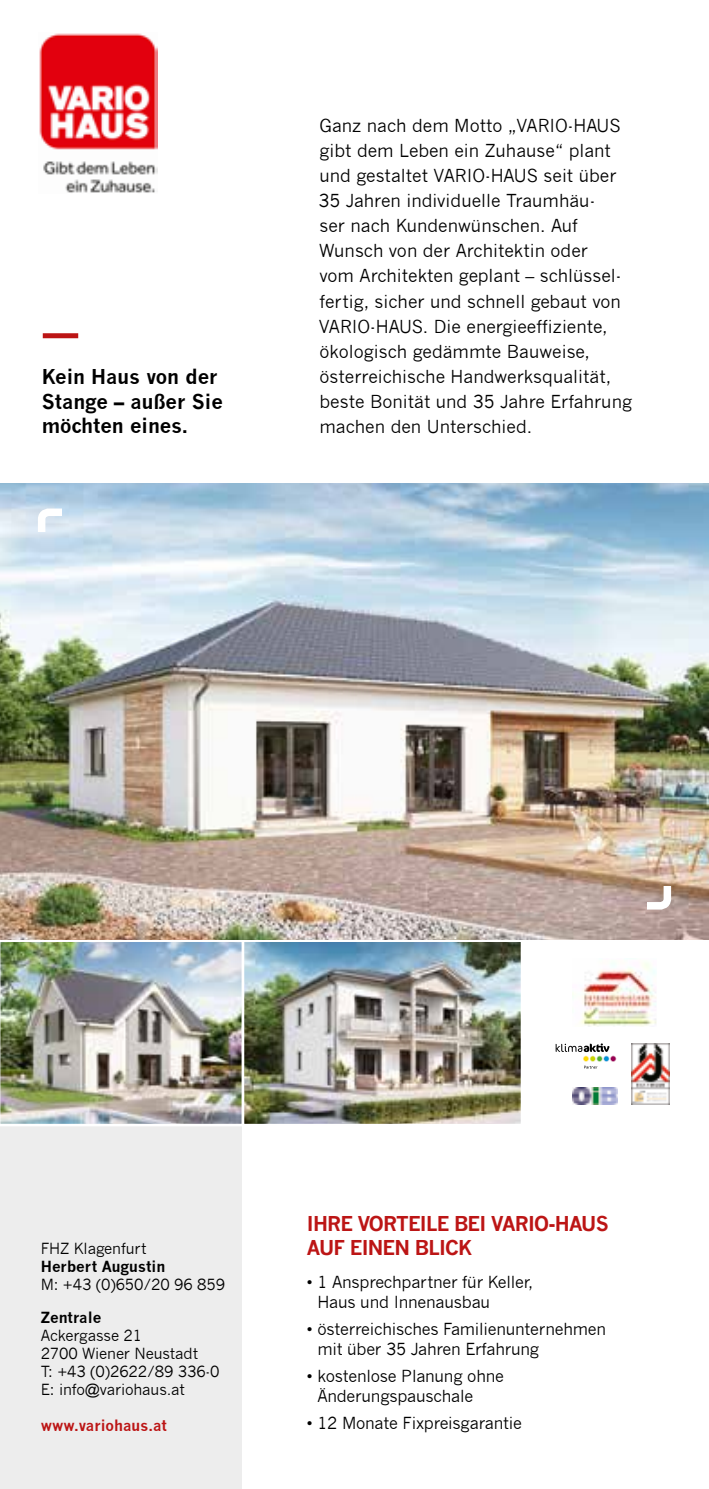
<style>
.page{position:relative;width:709px;height:1489px;background:#fff}
.page>*{position:absolute;margin:0;border:0;box-sizing:border-box;transform-origin:0 0}
.t1{font:700 20px/24px "News Gothic";color:#000}
.t2{font:700 20px/24px "News Gothic";letter-spacing:-.04em;color:#bc1515}
.t3{font:17.5px/25px "News Gothic";color:#000}
.t4{font:16.25px/20px "News Gothic";letter-spacing:-.015em;color:#000}
.t5{font:15px/18px "News Gothic";letter-spacing:-.01em;color:#000}
.t6{font:700 15px "News Gothic";color:#000}
.t7{font:700 15px "News Gothic";color:#bc1515}
</style>
<div class="page">
<div style="left:0;top:1105px;width:241px;height:383px;background:#ededed"></div>
<img style="left:0;top:939px;width:240px;height:187px">
<img style="left:240px;top:939px;width:284px;height:188px">
<img style="left:0;top:484px;width:709px;height:455px">
<div style="left:43px;top:333px;width:35px;height:5px;background:#bc1515"></div>
<img style="left:573px;top:962px;width:83px;height:64px">
<svg style="left:648px;top:886px;width:23px;height:23px"></svg>
<svg style="left:38px;top:508px;width:23px;height:23px"></svg>
<img style="left:573px;top:1087px;width:45px;height:17px">
<img style="left:631px;top:1043px;width:38px;height:61px">
<svg style="left:555px;top:1043px;width:61px;height:25px"></svg>
<img style="left:39px;top:33px;width:118px;height:160px">
<p class="t1" style="left:42px;top:365px;width:183px">Kein Haus von der<br>Stange – außer Sie möchten eines.</p>
<p class="t3" style="left:318px;top:114px;width:315px">Ganz nach dem Motto „VARIO-HAUS gibt dem Leben ein Zuhause“ plant und gestaltet VARIO-HAUS seit über 35 Jahren individuelle Traumhäu-<br>ser nach Kundenwünschen. Auf Wunsch von der Architektin oder<br>vom Architekten geplant – schlüssel&shy;fertig, sicher und schnell gebaut von VARIO-HAUS. Die energieeffiziente, ökologisch gedämmte Bauweise, österreichische Handwerksqualität, beste Bonität und 35 Jahre Erfahrung machen den Unterschied.</p>
<p class="t5" style="left:41px;top:1239px;width:107px">FHZ Klagenfurt</p>
<p class="t6" style="left:41px;top:1256px;width:126px">Herbert Augustin</p>
<p class="t5" style="left:41px;top:1275px;width:186px">M: +43 (0)650/20 96 859</p>
<p class="t6" style="left:41px;top:1307px;width:62px">Zentrale</p>
<p class="t5" style="left:41px;top:1326px;width:180px">Ackergasse 21<br>2700 Wiener Neustadt<br>T: +43 (0)2622/89 336-0<br>E: info@variohaus.at</p>
<p class="t7" style="left:41px;top:1415px;width:128px">www.variohaus.at</p>
<p class="t2" style="left:307px;top:1211px;width:303px">IHRE VORTEILE BEI VARIO-HAUS<br>AUF EINEN BLICK</p>
<p class="t4" style="left:317px;top:1271px;width:217px;text-indent:-10px">• 1 Ansprechpartner für Keller,<br>Haus und Innenausbau</p>
<p class="t4" style="left:317px;top:1318px;width:290px;text-indent:-10px">• österreichisches Familienunternehmen mit über 35 Jahren Erfahrung</p>
<p class="t4" style="left:317px;top:1365px;width:188px;text-indent:-10px">• kostenlose Planung ohne<br>Änderungspauschale</p>
<p class="t4" style="left:307px;top:1412px;width:217px">• 12 Monate Fixpreisgarantie</p>
</div>
